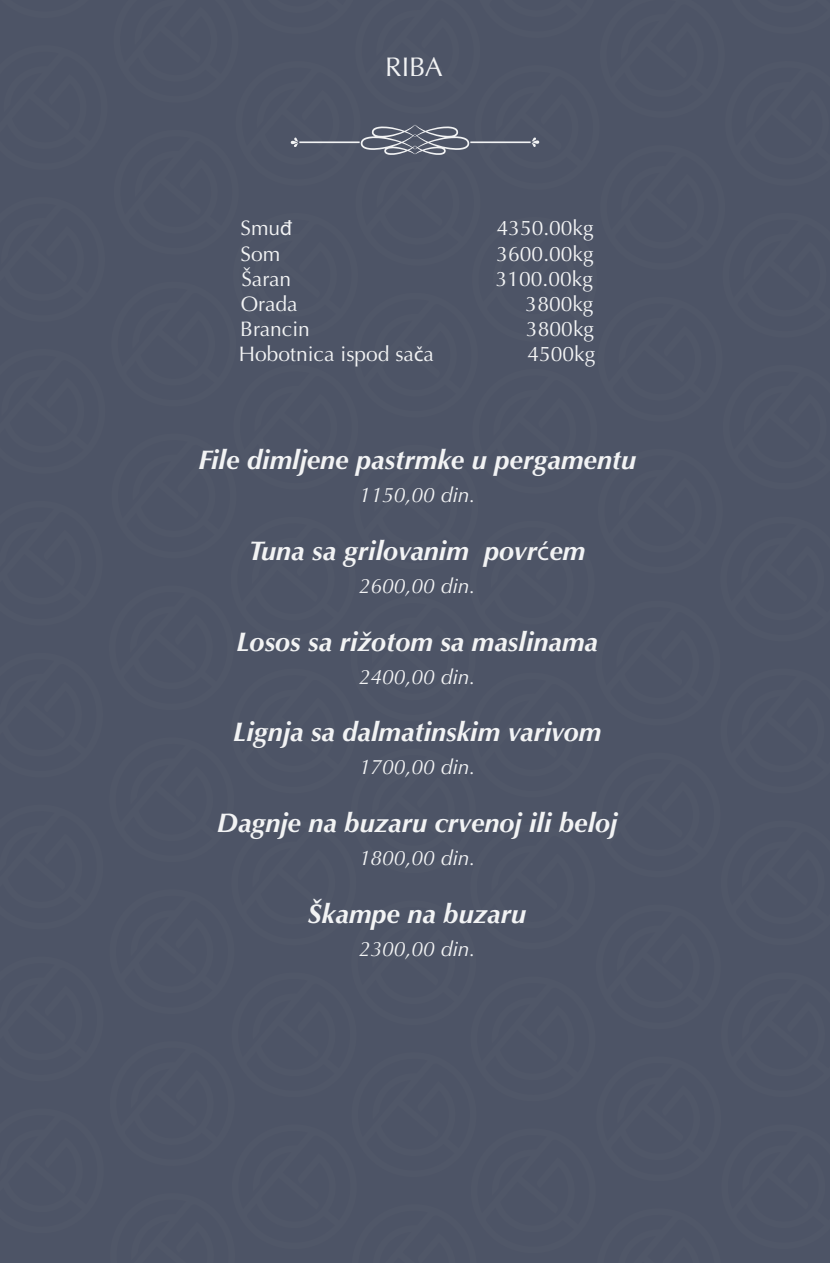
<style>
.page{position:relative;width:830px;height:1263px;background:#fff}
.page>*{position:absolute;margin:0;border:0;box-sizing:border-box;transform-origin:0 0}
.t1{font:italic 700 27px "Optima";color:#f2f3f4}
.t2{font:27px "Optima";color:#f2f3f4}
.t3{font:21px "Optima";color:#f2f3f4}
.t4{font:italic 21px "Optima";color:#f2f3f4}
.s1{font-family:"Myriad Pro"}
.s2{font-family:"Myriad Pro";font-weight:400;font-style:normal}
</style>
<div class="page">
<div style="left:0;top:0;width:829px;height:1263px;background:#4d5466"></div>
<p class="t2" style="left:385px;top:52px;width:59px">RIBA</p>
<p class="t3" style="left:240px;top:216px;width:53px">Smu<span class="s1">đ</span></p>
<p class="t3" style="left:496px;top:216px;width:98px">4350.00kg</p>
<p class="t3" style="left:240px;top:241px;width:41px">Som</p>
<p class="t3" style="left:496px;top:241px;width:98px">3600.00kg</p>
<p class="t3" style="left:241px;top:267px;width:51px">Šaran</p>
<p class="t3" style="left:495px;top:267px;width:98px">3100.00kg</p>
<p class="t3" style="left:241px;top:292px;width:58px">Orada</p>
<p class="t3" style="left:525px;top:292px;width:69px">3800kg</p>
<p class="t3" style="left:240px;top:317px;width:71px">Brancin</p>
<p class="t3" style="left:526px;top:317px;width:69px">3800kg</p>
<p class="t3" style="left:239px;top:342px;width:197px">Hobotnica ispod sa<span class="s1">č</span>a</p>
<p class="t3" style="left:527px;top:342px;width:69px">4500kg</p>
<p class="t1" style="left:198px;top:444px;width:439px">File dimljene pastrmke u pergamentu</p>
<p class="t4" style="left:358px;top:483px;width:118px">1150,00 din.</p>
<p class="t1" style="left:249px;top:535px;width:338px">Tuna sa grilovanim povr<span class="s2">ć</span>em</p>
<p class="t4" style="left:358px;top:574px;width:118px">2600,00 din.</p>
<p class="t1" style="left:236px;top:625px;width:363px">Losos sa rižotom sa maslinama</p>
<p class="t4" style="left:358px;top:664px;width:118px">2400,00 din.</p>
<p class="t1" style="left:233px;top:716px;width:369px">Lignja sa dalmatinskim varivom</p>
<p class="t4" style="left:358px;top:755px;width:118px">1700,00 din.</p>
<p class="t1" style="left:217px;top:807px;width:401px">Dagnje na buzaru crvenoj ili beloj</p>
<p class="t4" style="left:358px;top:845px;width:118px">1800,00 din.</p>
<p class="t1" style="left:308px;top:897px;width:220px">Škampe na buzaru</p>
<p class="t4" style="left:358px;top:936px;width:118px">2300,00 din.</p>
</div>
